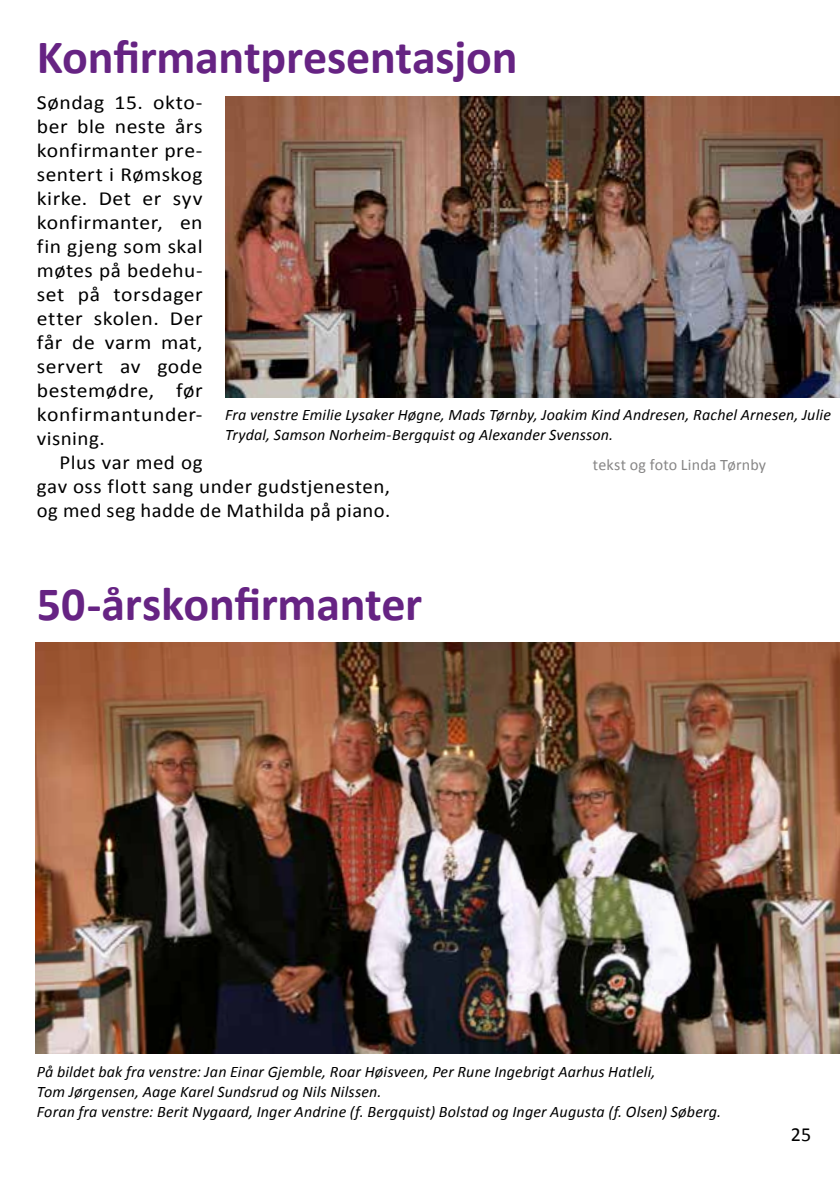
<style>
.page{position:relative;width:840px;height:1191px;background:#fff}
.page>*{position:absolute;margin:0;border:0;box-sizing:border-box;transform-origin:0 0}
.t1{font:700 48px "Calibri";letter-spacing:-.005em;color:#662383}
.t2{font:20px/24px "Calibri";letter-spacing:.025em;color:#000;text-align:justify;scale:1.08 1}
.t3{font:20px/24px "Calibri";letter-spacing:.025em;color:#000;scale:1.05 1}
.t4{font:20px "Calibri";letter-spacing:.025em;color:#000}
.t5{font:italic 16px/20px "Calibri";letter-spacing:.01em;color:#000}
.t6{font:16px "Calibri";letter-spacing:.01em;color:#878686}
</style>
<div class="page">
<img style="left:225px;top:97px;width:614px;height:300px">
<img style="left:35px;top:642px;width:804px;height:411px">
<h1 class="t1" style="left:37px;top:26px;width:482px">Konfirmantpresentasjon</h1>
<p class="t2" style="left:37px;top:90px;width:155px">Søndag 15. okto&shy;ber ble neste års konfirmanter pre&shy;sentert i Rømskog kirke. Det er syv konfirmanter, en fin gjeng som skal møtes på bedehu&shy;set på torsdager etter skolen. Der får de varm mat, servert av gode bestemødre, før konfirmantunder&shy;visning.</p>
<p class="t3" style="left:37px;top:450px;width:338px;text-indent:23px">Plus var med og<br>gav oss flott sang under gudstjenesten, og med seg hadde de Mathilda på piano.</p>
<p class="t6" style="left:592px;top:455px;width:175px">tekst og foto Linda Tørnby</p>
<p class="t5" style="left:225px;top:404px;width:607px">Fra venstre Emilie Lysaker Høgne, Mads Tørnby, Joakim Kind Andresen, Rachel Arnesen, Julie<br>Trydal, Samson Norheim-Bergquist og Alexander Svensson.</p>
<h1 class="t1" style="left:37px;top:573px;width:386px">50-årskonfirmanter</h1>
<p class="t5" style="left:37px;top:1061px;width:685px">På bildet bak fra venstre: Jan Einar Gjemble, Roar Høisveen, Per Rune Ingebrigt Aarhus Hatleli,<br>Tom Jørgensen, Aage Karel Sundsrud og Nils Nilssen.<br>Foran fra venstre: Berit Nygaard, Inger Andrine (f. Bergquist) Bolstad og Inger Augusta (f. Olsen) Søberg.</p>
<p class="t4" style="left:790px;top:1122px;width:22px">25</p>
</div>
